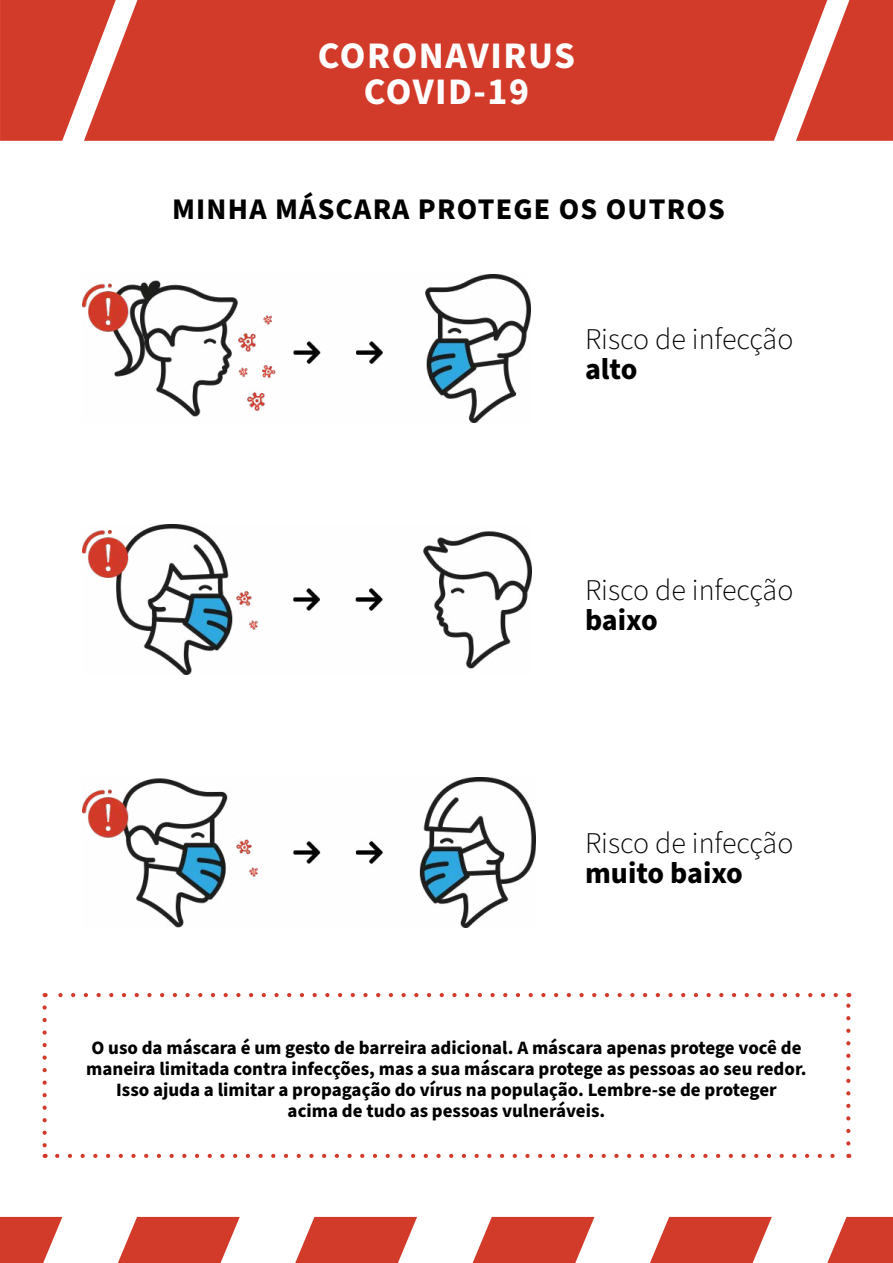
<style>
.page{position:relative;width:893px;height:1263px;background:#fff}
.page>*{position:absolute;margin:0;border:0;box-sizing:border-box;transform-origin:0 0}
.t1{font:700 37.5px/36px "Source Sans Pro";letter-spacing:.04em;color:#fff;text-align:center}
.t2{font:300 30px "Source Sans Pro";color:#000}
.t3{font:700 30px "Source Sans Pro";letter-spacing:.04em;color:#000}
.t4{font:700 30px "Source Sans Pro";color:#000}
.t5{font:700 18.9px/21px "Source Sans Pro";color:#000;text-align:center}
</style>
<div class="page">
<svg style="left:0;top:0;width:84px;height:141px;background:#d44434"></svg>
<svg style="left:827px;top:0;width:66px;height:141px;background:#d54839"></svg>
<div style="left:84px;top:0;width:743px;height:141px;background:#d23a29"></div>
<svg style="left:0;top:1217px;width:62px;height:46px;background:#d85748"></svg>
<svg style="left:827px;top:1217px;width:66px;height:46px;background:#d85749"></svg>
<svg style="left:118px;top:1217px;width:122px;height:46px"></svg>
<svg style="left:295px;top:1217px;width:122px;height:46px"></svg>
<svg style="left:473px;top:1217px;width:121px;height:46px;background:#d85749"></svg>
<svg style="left:650px;top:1217px;width:122px;height:46px"></svg>
<img style="left:82px;top:274px;width:448px;height:148px">
<img style="left:82px;top:525px;width:449px;height:150px">
<img style="left:82px;top:777px;width:453px;height:150px">
<svg style="left:57px;top:1154px;width:778px;height:4px"></svg>
<svg style="left:43px;top:1007px;width:4px;height:151px"></svg>
<svg style="left:846px;top:993px;width:4px;height:150px"></svg>
<svg style="left:45px;top:993px;width:791px;height:4px"></svg>
<h1 class="t1" style="left:318px;top:39px;width:259px">CORONAVIRUS<br>COVID-19</h1>
<h2 class="t3" style="left:172px;top:189px;width:554px">MINHA MÁSCARA PROTEGE OS OUTROS</h2>
<h2 class="t2" style="left:585px;top:319px;width:210px">Risco de infecção</h2>
<h2 class="t3" style="left:585px;top:348px;width:54px">alto</h2>
<h2 class="t2" style="left:585px;top:570px;width:210px">Risco de infecção</h2>
<h2 class="t3" style="left:585px;top:600px;width:74px">baixo</h2>
<h2 class="t2" style="left:585px;top:822px;width:210px">Risco de infecção</h2>
<h2 class="t4" style="left:585px;top:852px;width:159px">muito baixo</h2>
<p class="t5" style="left:86px;top:1037px;width:722px">O uso da máscara é um gesto de barreira adicional. A máscara apenas protege você de maneira limitada contra infecções, mas a sua máscara protege as pessoas ao seu redor.<br>Isso ajuda a limitar a propagação do vírus na população. Lembre-se de proteger<br>acima de tudo as pessoas vulneráveis.</p>
</div>
